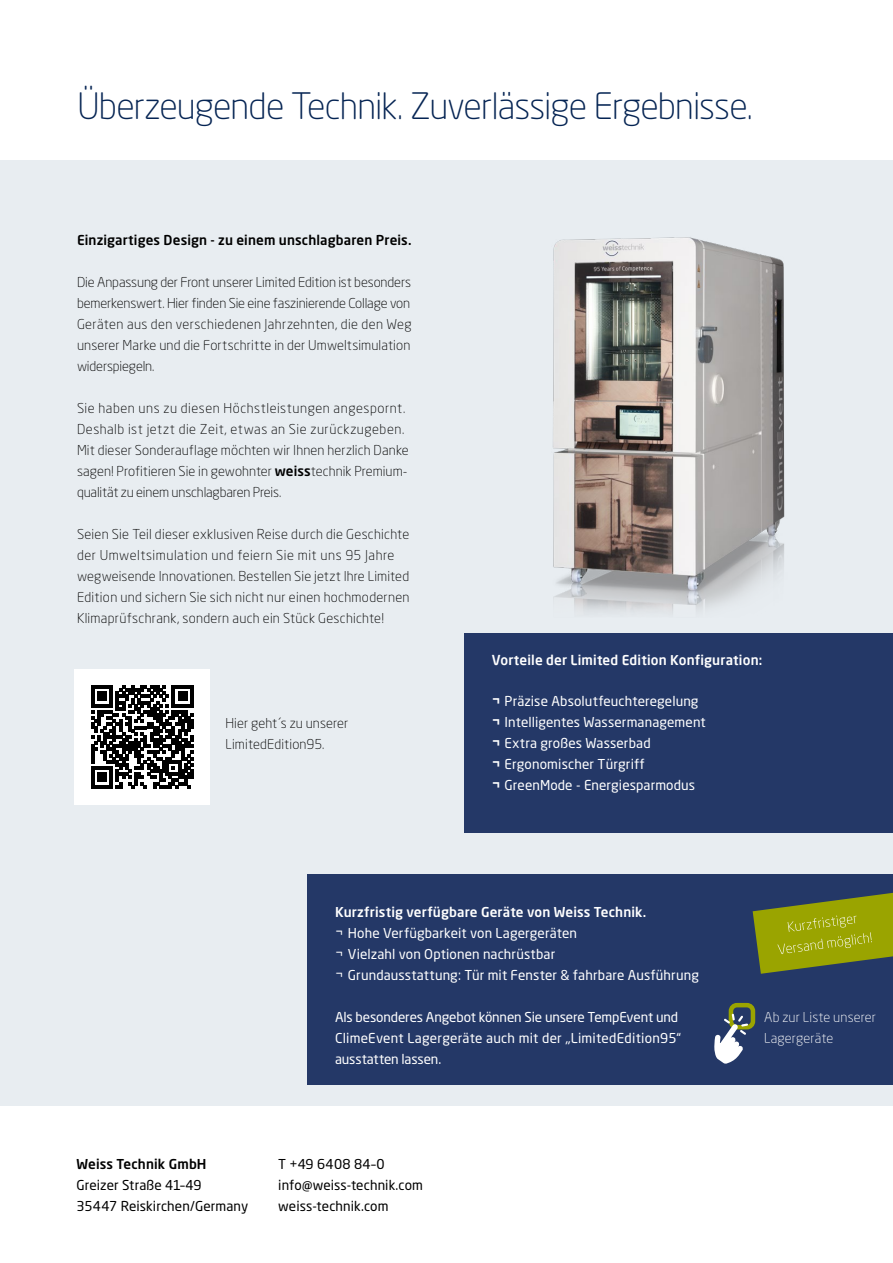
<style>
.page{position:relative;width:893px;height:1263px;background:#fff}
.page>*{position:absolute;margin:0;border:0;box-sizing:border-box;transform-origin:0 0}
.t1{font:300 36px "Neo Sans W1 G";letter-spacing:-.025em;color:#052453}
.t2{font:300 13.5px/21px "Neo Sans W1 G";letter-spacing:.015em;color:#000}
.t3{font:13.5px/21px "Neo Sans W1 G";letter-spacing:.01em;color:#fff}
.t4{font:13.5px/21px "Neo Sans W1 G";letter-spacing:.005em;color:#000}
.t5{font:500 13.5px "Neo Sans W1 G";letter-spacing:.01em;color:#000}
.t6{font:500 13.5px "Neo Sans Pro";letter-spacing:.015em;color:#fff}
.t7{font:300 13.5px/21px "Neo Sans W1 G";letter-spacing:.01em;color:#fff}
.s1{font-weight:500}
.s2{font-weight:700}
.s3{font-family:"Neo Sans Pro"}
</style>
<div class="page">
<div style="left:0;top:161px;width:893px;height:945px;background:#e8edf1"></div>
<div style="left:75px;top:669px;width:135px;height:135px;background:#fff"></div>
<svg style="left:91px;top:685px;width:103px;height:103px"></svg>
<img style="left:553px;top:237px;width:232px;height:376px">
<div style="left:24px;top:33px;width:777px;height:151px;background:#fff;opacity:.75"></div>
<div style="left:464px;top:633px;width:429px;height:200px;background:#243867"></div>
<div style="left:307px;top:874px;width:586px;height:211px;background:#243867"></div>
<div style="left:729px;top:1003px;width:26px;height:26px;border:4px solid #9aa400;border-radius:6px"></div>
<svg style="left:714px;top:1014px;width:34px;height:50px"></svg>
<svg style="left:753px;top:893px;width:140px;height:81px"></svg>
<h1 class="t1" style="left:77px;top:83px;width:677px">Überzeugende Technik. Zuverlässige Ergebnisse.</h1>
<p class="t5" style="left:77px;top:231px;width:336px">Einzigartiges Design - zu einem unschlagbaren Preis.</p>
<p class="t2" style="left:77px;top:271px;width:336px;text-align:justify">Die Anpassung der Front unserer Limited Edition ist besonders bemerkenswert. Hier finden Sie eine faszinierende Collage von Geräten aus den verschiedenen Jahrzehnten, die den Weg unserer Marke und die Fortschritte in der Umweltsimulation widerspiegeln.</p>
<p class="t2" style="left:77px;top:397px;width:333px">Sie haben uns zu diesen Höchstleistungen angespornt.<br>Deshalb ist jetzt die Zeit, etwas an Sie zurückzugeben.<br>Mit dieser Sonderauflage möchten wir Ihnen herzlich Danke sagen! Profitieren Sie in gewohnter <span class="s1">weiss</span>technik Premium&shy;qualität zu einem unschlagbaren Preis.</p>
<p class="t2" style="left:77px;top:523px;width:334px">Seien Sie Teil dieser exklusiven Reise durch die Geschichte der Umweltsimulation und feiern Sie mit uns 95 Jahre wegweisende Innovationen. Bestellen Sie jetzt Ihre Limited Edition und sichern Sie sich nicht nur einen hochmodernen Klimaprüfschrank, sondern auch ein Stück Geschichte!</p>
<p class="t2" style="left:225px;top:712px;width:125px">Hier geht´s zu unserer<br>LimitedEdition95.</p>
<p class="t6" style="left:492px;top:651px;width:272px">Vorteile der Limited Edition Konfiguration:</p>
<p class="t3" style="left:492px;top:690px;width:216px"><span class="s2">¬</span> Präzise Absolutfeuchteregelung <span class="s2">¬</span> Intelligentes Wassermanagement <span class="s2">¬</span> Extra großes Wasserbad<br><span class="s2">¬</span> Ergonomischer Türgriff<br><span class="s2">¬</span> GreenMode - Energiesparmodus</p>
<p class="t3" style="left:335px;top:901px;width:365px"><span class="s1">Kurzfristig verfügbare Geräte von Weiss Technik.<br></span><span class="s3">¬</span> Hohe Verfügbarkeit von Lagergeräten<br>¬ Vielzahl von Optionen nachrüstbar<br>¬ Grundausstattung: Tür mit Fenster &amp; fahrbare Ausführung</p>
<p class="t3" style="left:335px;top:1006px;width:348px">Als besonderes Angebot können Sie unsere TempEvent und<br>ClimeEvent Lagergeräte auch mit der „LimitedEdition95“ ausstatten lassen.</p>
<p class="t7" style="left:764px;top:1006px;width:113px">Ab zur Liste unserer<br>Lagergeräte</p>
<p class="t5" style="left:77px;top:1155px;width:132px">Weiss Technik GmbH</p>
<p class="t4" style="left:77px;top:1174px;width:173px">Greizer Straße 41–49<br>35447 Reiskirchen/Germany</p>
<p class="t4" style="left:278px;top:1153px;width:146px">T +49 6408 84–0 info@weiss-technik.com weiss-technik.com</p>
</div>
